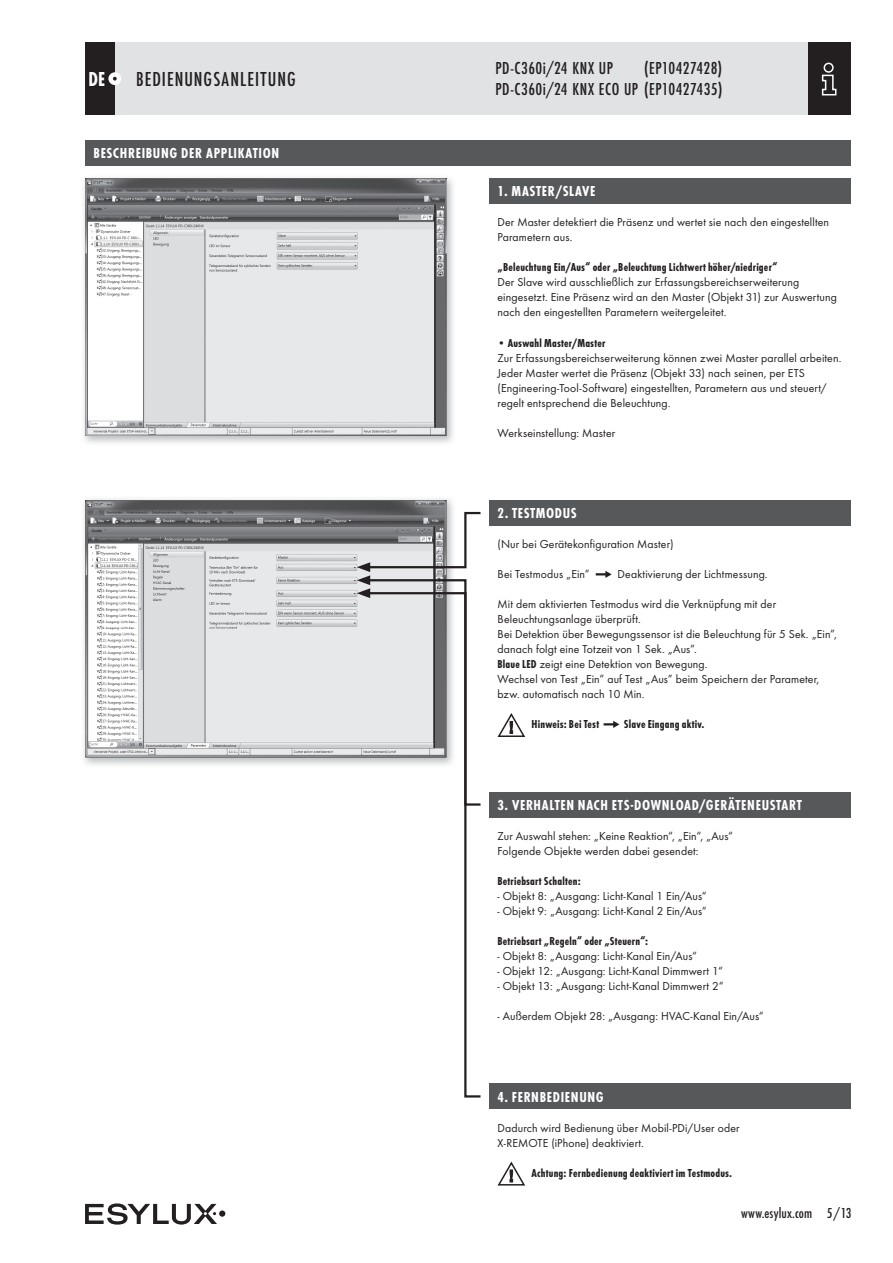
<style>
.page{position:relative;width:893px;height:1263px;background:#fff}
.page>*{position:absolute;margin:0;border:0;box-sizing:border-box;transform-origin:0 0}
.t1{font:500 21px "Futura Con";letter-spacing:.045em;color:#231f20}
.t2{font:700 21px "Futura Con";color:#fff;scale:.95 1}
.t3{font:500 18px/21px "Futura Con";letter-spacing:.025em;color:#231f20;text-align:right}
.t4{font:700 15px "Futura Con";letter-spacing:.04em;color:#fff}
.t5{font:500 15px "Futura Con";letter-spacing:.01em;color:#231f20}
.t6{font:12px/15px "Futura Boo";letter-spacing:.015em;color:#231f20}
.t7{font:700 12px "Futura Con";letter-spacing:.015em;color:#231f20}
.s1{font-family:"Futura Con";font-weight:700}
</style>
<div class="page">
<div style="left:85px;top:43px;width:765px;height:72px;background:#e1e2e4"></div>
<div style="left:808px;top:43px;width:42px;height:72px;background:#231f20"></div>
<svg style="left:821px;top:62px;width:16px;height:34px"></svg>
<div style="left:85px;top:43px;width:30px;height:72px;background:#231f20"></div>
<div style="left:108px;top:72px;width:13px;height:13px;background:#fff;border-radius:50%"></div>
<svg style="left:113px;top:77px;width:4px;height:4px"></svg>
<div style="left:219px;top:1210px;width:6px;height:7px;background:#231f20;border-radius:50%"></div>
<svg style="left:85px;top:1203px;width:132px;height:21px"></svg>
<img style="left:84px;top:178px;width:369px;height:265px">
<img style="left:85px;top:179px;width:361px;height:257px">
<div style="left:85px;top:140px;width:765px;height:26px;background:#57585a"></div>
<div style="left:489px;top:179px;width:361px;height:25px;background:#57585a"></div>
<img style="left:84px;top:499px;width:369px;height:266px">
<img style="left:85px;top:500px;width:361px;height:257px">
<div style="left:489px;top:1084px;width:361px;height:25px;background:#57585a"></div>
<svg style="left:497px;top:1161px;width:29px;height:25px"></svg>
<div style="left:489px;top:500px;width:361px;height:26px;background:#57585a"></div>
<svg style="left:596px;top:571px;width:16px;height:7px"></svg>
<svg style="left:497px;top:713px;width:29px;height:24px"></svg>
<svg style="left:604px;top:721px;width:15px;height:7px"></svg>
<div style="left:489px;top:792px;width:361px;height:25px;background:#57585a"></div>
<svg style="left:464px;top:807px;width:17px;height:291px"></svg>
<svg style="left:357px;top:511px;width:124px;height:296px"></svg>
<h1 class="t2" style="left:88px;top:67px;width:19px">DE</h1>
<h1 class="t1" style="left:136px;top:67px;width:161px">BEDIENUNGSANLEITUNG</h1>
<p class="t4" style="left:94px;top:144px;width:187px">BESCHREIBUNG DER APPLIKATION</p>
<h2 class="t3" style="left:495px;top:58px;width:229px">(EP10427428)<br>PD-C360i/24 KNX ECO UP (EP10427435)</h2>
<h2 class="t3" style="left:495px;top:58px;width:119px">PD-C360i/24 KNX UP</h2>
<p class="t4" style="left:497px;top:183px;width:99px">1. MASTER/SLAVE</p>
<p class="t6" style="left:497px;top:215px;width:333px">Der Master detektiert die Präsenz und wertet sie nach den eingestellten<br>Parametern aus.</p>
<p class="t7" style="left:497px;top:261px;width:281px">„Beleuchtung Ein/Aus“ oder „Beleuchtung Lichtwert höher/niedriger“</p>
<p class="t6" style="left:497px;top:275px;width:341px">Der Slave wird ausschließlich zur Erfassungsbereichserweiterung eingesetzt. Eine Präsenz wird an den Master (Objekt 31) zur Auswertung nach den eingestellten Parametern weitergeleitet.</p>
<p class="t7" style="left:497px;top:336px;width:109px">• Auswahl Master/Master</p>
<p class="t6" style="left:497px;top:350px;width:345px">Zur Erfassungsbereichserweiterung können zwei Master parallel arbeiten.<br>Jeder Master wertet die Präsenz (Objekt 33) nach seinen, per ETS (Engineering-Tool-Software) eingestellten, Parametern aus und steuert/ regelt entsprechend die Beleuchtung.</p>
<p class="t6" style="left:497px;top:425px;width:119px">Werkseinstellung: Master</p>
<p class="t4" style="left:497px;top:504px;width:81px">2. TESTMODUS</p>
<p class="t6" style="left:497px;top:536px;width:178px">(Nur bei Gerätekonfiguration Master)</p>
<p class="t6" style="left:497px;top:566px;width:94px">Bei Testmodus „Ein”</p>
<p class="t6" style="left:618px;top:566px;width:152px">Deaktivierung der Lichtmessung.</p>
<p class="t6" style="left:497px;top:596px;width:341px">Mit dem aktivierten Testmodus wird die Verknüpfung mit der Beleuchtungsanlage überprüft.<br>Bei Detektion über Bewegungssensor ist die Beleuchtung für 5 Sek. „Ein”, danach folgt eine Totzeit von 1 Sek. „Aus”.<br><span class="s1">Blaue LED</span> zeigt eine Detektion von Bewegung.<br>Wechsel von Test „Ein” auf Test „Aus” beim Speichern der Parameter, bzw. automatisch nach 10 Min.</p>
<p class="t7" style="left:531px;top:717px;width:69px">Hinweis: Bei Test</p>
<p class="t7" style="left:624px;top:717px;width:82px">Slave Eingang aktiv.</p>
<p class="t4" style="left:497px;top:796px;width:306px">3. VERHALTEN NACH ETS-DOWNLOAD/GERÄTENEUSTART</p>
<p class="t6" style="left:497px;top:828px;width:237px">Zur Auswahl stehen: „Keine Reaktion“, „Ein“, „Aus“<br>Folgende Objekte werden dabei gesendet:</p>
<p class="t7" style="left:497px;top:874px;width:85px">Betriebsart Schalten:</p>
<p class="t6" style="left:497px;top:888px;width:211px">- Objekt 8: „Ausgang: Licht-Kanal 1 Ein/Aus“</p>
<p class="t6" style="left:497px;top:903px;width:211px">- Objekt 9: „Ausgang: Licht-Kanal 2 Ein/Aus“</p>
<p class="t7" style="left:497px;top:934px;width:152px">Betriebsart „Regeln“ oder „Steuern“:</p>
<p class="t6" style="left:497px;top:948px;width:201px">- Objekt 8: „Ausgang: Licht-Kanal Ein/Aus“</p>
<p class="t6" style="left:497px;top:963px;width:227px">- Objekt 12: „Ausgang: Licht-Kanal Dimmwert 1“</p>
<p class="t6" style="left:497px;top:978px;width:228px">- Objekt 13: „Ausgang: Licht-Kanal Dimmwert 2“</p>
<p class="t6" style="left:497px;top:1008px;width:268px">- Außerdem Objekt 28: „Ausgang: HVAC-Kanal Ein/Aus“</p>
<p class="t4" style="left:497px;top:1088px;width:108px">4. FERNBEDIENUNG</p>
<p class="t6" style="left:497px;top:1120px;width:244px">Dadurch wird Bedienung über Mobil-PDi/User oder<br>X-REMOTE (iPhone) deaktiviert.</p>
<p class="t7" style="left:531px;top:1165px;width:202px">Achtung: Fernbedienung deaktiviert im Testmodus.</p>
<p class="t5" style="left:741px;top:1204px;width:112px">www.esylux.com 5/13</p>
</div>
